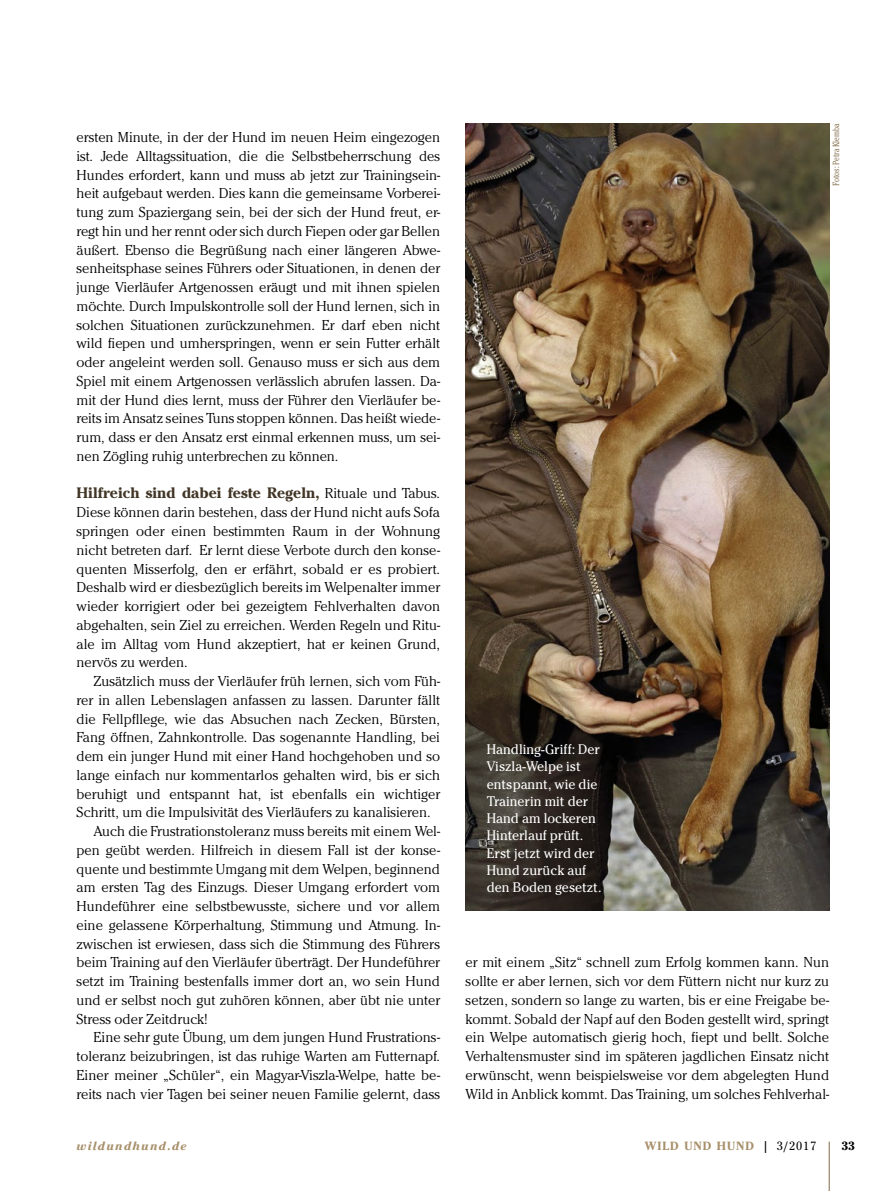
<style>
.page{position:relative;width:893px;height:1191px;background:#fff}
.page>*{position:absolute;margin:0;border:0;box-sizing:border-box;transform-origin:0 0}
.Artikel__Text_ohne_E{font:700 15px "Cheltenham ITC Pro";color:#413525}
.Artikel__Text_Einzug{font:300 14.25px/18.8px "Cheltenham ITC Pro";color:#000;text-align:justify}
.Artikel__Text_ohne_E-2{font:300 14.25px/18.8px "Cheltenham ITC Pro";color:#000;text-align:justify}
.Bildunterschrift_lin{font:13.8px/17.2px "Cheltenham ITC Pro";color:#fff}
.Fuss__Abschnitt{font:700 11.85px "Cheltenham ITC Pro";letter-spacing:.085em;color:#a78f6a}
.Fuss__www{font:italic 700 11.85px "Cheltenham ITC Pro";letter-spacing:.1em;color:#a78f6a}
.Fuss__Seitenzahl{font:700 11.85px "Cheltenham ITC Pro";color:#000}
.Fotonachweis{font:300 condensed 9px "Cheltenham ITC Pro";color:#806945}
.s1{font-weight:300;font-size:14.25px;color:#000}
.s2{color:#000}
.s3{font-weight:400;color:#000}
</style>
<div class="page">
<img style="left:466px;top:124px;width:363px;height:787px">
<hr style="left:829px;top:1141px;width:1px;height:50px;background:#806945">
<p class="Artikel__Text_Einzug" style="left:77px;top:128px;width:365px">ersten Minute, in der der Hund im neuen Heim eingezogen ist. Jede Alltagssituation, die die Selbstbeherrschung des Hundes erfordert, kann und muss ab jetzt zur Trainingsein&shy;heit aufgebaut werden. Dies kann die gemeinsame Vorberei&shy;tung zum Spaziergang sein, bei der sich der Hund freut, er&shy;regt hin und her rennt oder sich durch Fiepen oder gar Bellen äußert. Ebenso die Begrüßung nach einer längeren Abwe&shy;senheitsphase seines Führers oder Situationen, in denen der junge Vierläufer Artgenossen eräugt und mit ihnen spielen möchte. Durch Impulskontrolle soll der Hund lernen, sich in solchen Situationen zurückzunehmen. Er darf eben nicht wild fiepen und umherspringen, wenn er sein Futter erhält oder angeleint werden soll. Genauso muss er sich aus dem Spiel mit einem Artgenossen verlässlich abrufen lassen. Da&shy;mit der Hund dies lernt, muss der Führer den Vierläufer be&shy;reits im Ansatz seines Tuns stoppen können. Das heißt wiede&shy;rum, dass er den Ansatz erst einmal erkennen muss, um sei&shy;nen Zögling ruhig unterbrechen zu können.</p>
<p class="Artikel__Text_ohne_E" style="left:77px;top:484px;width:365px">Hilfreich sind dabei feste Regeln, <span class="s1">Rituale und Tabus.</span></p>
<p class="Artikel__Text_ohne_E-2" style="left:77px;top:503px;width:365px">Diese können darin bestehen, dass der Hund nicht aufs Sofa springen oder einen bestimmten Raum in der Wohnung nicht betreten darf. Er lernt diese Verbote durch den konse&shy;quenten Misserfolg, den er erfährt, sobald er es probiert.<br>Deshalb wird er diesbezüglich bereits im Welpenalter immer wieder korrigiert oder bei gezeigtem Fehlverhalten davon abgehalten, sein Ziel zu erreichen. Werden Regeln und Ritu&shy;ale im Alltag vom Hund akzeptiert, hat er keinen Grund, nervös zu werden.</p>
<p class="Artikel__Text_Einzug" style="left:77px;top:672px;width:365px;text-indent:17px">Zusätzlich muss der Vierläufer früh lernen, sich vom Füh&shy;rer in allen Lebenslagen anfassen zu lassen. Darunter fällt die Fellpfllege, wie das Absuchen nach Zecken, Bürsten, Fang öffnen, Zahnkontrolle. Das sogenannte Handling, bei dem ein junger Hund mit einer Hand hochgehoben und so lange einfach nur kommentarlos gehalten wird, bis er sich beruhigt und entspannt hat, ist ebenfalls ein wichtiger Schritt, um die Impulsivität des Vierläufers zu kanalisieren.</p>
<p class="Artikel__Text_Einzug" style="left:77px;top:822px;width:365px;text-indent:17px">Auch die Frustrationstoleranz muss bereits mit einem Wel&shy;pen geübt werden. Hilfreich in diesem Fall ist der konse&shy;quente und bestimmte Umgang mit dem Welpen, beginnend am ersten Tag des Einzugs. Dieser Umgang erfordert vom Hundeführer eine selbstbewusste, sichere und vor allem eine gelassene Körperhaltung, Stimmung und Atmung. In&shy;zwischen ist erwiesen, dass sich die Stimmung des Führers beim Training auf den Vierläufer überträgt. Der Hundeführer setzt im Training bestenfalls immer dort an, wo sein Hund und er selbst noch gut zuhören können, aber übt nie unter Stress oder Zeitdruck!</p>
<p class="Artikel__Text_Einzug" style="left:77px;top:1028px;width:365px;text-indent:17px">Eine sehr gute Übung, um dem jungen Hund Frustrations&shy;toleranz beizubringen, ist das ruhige Warten am Futternapf.<br>Einer meiner „Schüler“, ein Magyar-Viszla-Welpe, hatte be&shy;reits nach vier Tagen bei seiner neuen Familie gelernt, dass</p>
<p class="Bildunterschrift_lin" style="left:487px;top:740px;width:116px">Handling-Griff: Der<br>Viszla-Welpe ist entspannt, wie die<br>Trainerin mit der<br>Hand am lockeren<br>Hinterlauf prüft.<br>Erst jetzt wird der<br>Hund zurück auf den Boden gesetzt.</p>
<p class="Fotonachweis" style="left:831px;top:186px;width:64px;rotate:-90deg">Fotos: Petra Klemba</p>
<p class="Artikel__Text_Einzug" style="left:466px;top:953px;width:365px">er mit einem „Sitz“ schnell zum Erfolg kommen kann. Nun sollte er aber lernen, sich vor dem Füttern nicht nur kurz zu setzen, sondern so lange zu warten, bis er eine Freigabe be&shy;kommt. Sobald der Napf auf den Boden gestellt wird, springt ein Welpe automatisch gierig hoch, fiept und bellt. Solche Verhaltensmuster sind im späteren jagdlichen Einsatz nicht erwünscht, wenn beispielsweise vor dem abgelegten Hund Wild in Anblick kommt. Das Training, um solches Fehlverhal-</p>
<p class="Fuss__www" style="left:77px;top:1138px;width:112px">wildundhund.de</p>
<p class="Fuss__Abschnitt" style="left:645px;top:1138px;width:173px">WILD UND HUND <span class="s2">|</span> <span class="s3">3/2017</span></p>
<p class="Fuss__Seitenzahl" style="left:841px;top:1138px;width:15px">33</p>
</div>
